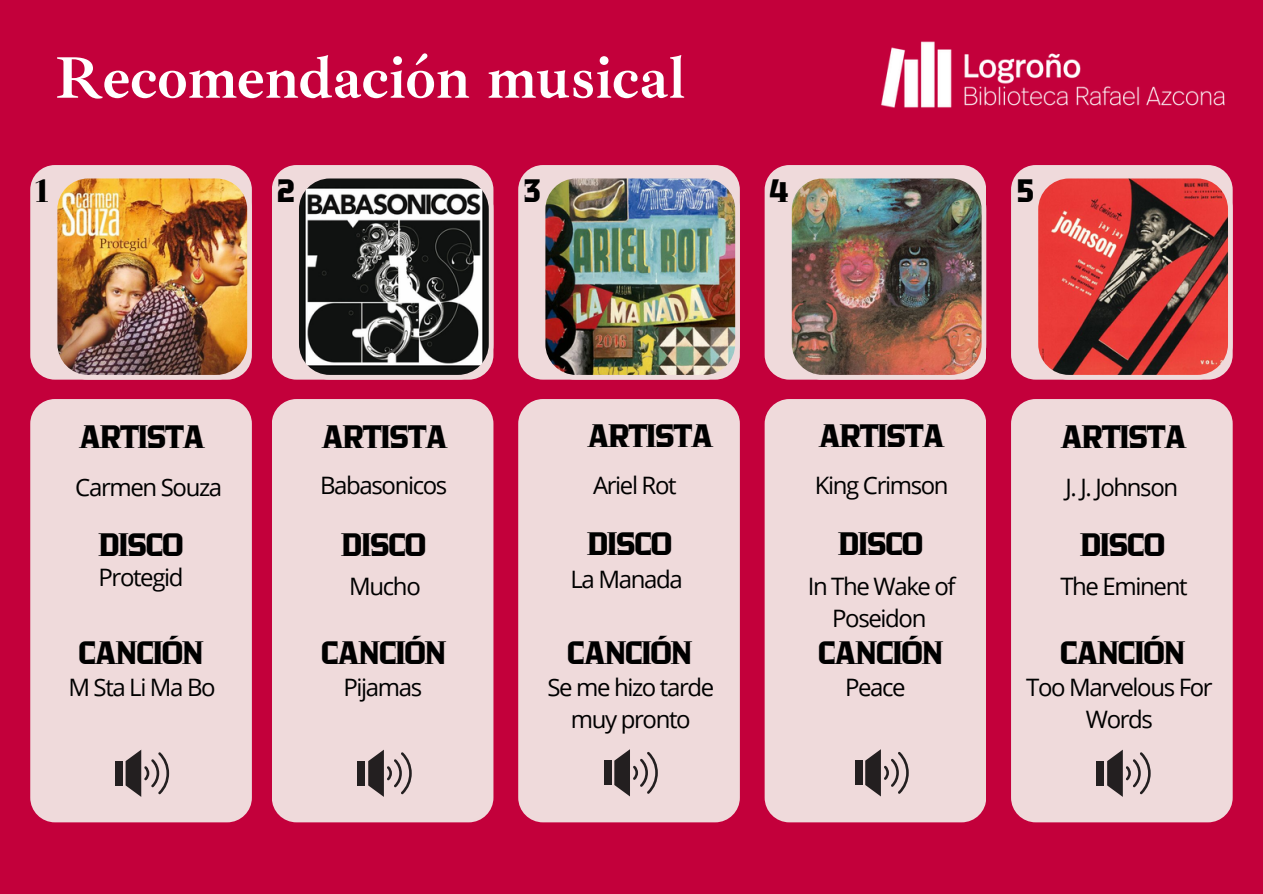
<style>
.page{position:relative;width:1263px;height:894px;background:#fff}
.page>*{position:absolute;margin:0;border:0;box-sizing:border-box;transform-origin:0 0}
.t1{font:700 60px "Ibarra Real Nova";color:#fff}
.t2{font:31.5px "Zantiqa 4 F";letter-spacing:-.055em;color:#000}
.t3{font:24px/32.7px "Open Sans";letter-spacing:-.055em;color:#000;text-align:center}
</style>
<div class="page">
<div style="left:0;top:0;width:1263px;height:893px;background:#c3003b"></div>
<div style="left:30px;top:165px;width:222px;height:214px;background:#efdadb;border-radius:25px"></div>
<div style="left:30px;top:399px;width:222px;height:423px;background:#efdadb;border-radius:25px"></div>
<img style="left:57px;top:174px;width:195px;height:205px">
<div style="left:272px;top:165px;width:221px;height:214px;background:#efdadb;border-radius:25px"></div>
<div style="left:272px;top:399px;width:221px;height:423px;background:#efdadb;border-radius:25px"></div>
<svg style="left:299px;top:174px;width:194px;height:205px;background:#5d5c5b"></svg>
<div style="left:518px;top:165px;width:222px;height:214px;background:#efdadb;border-radius:25px"></div>
<div style="left:518px;top:399px;width:222px;height:423px;background:#efdadb;border-radius:25px"></div>
<img style="left:545px;top:174px;width:195px;height:205px">
<div style="left:765px;top:165px;width:221px;height:214px;background:#efdadb;border-radius:25px"></div>
<div style="left:765px;top:399px;width:221px;height:423px;background:#efdadb;border-radius:25px"></div>
<img style="left:791px;top:174px;width:195px;height:205px">
<div style="left:1011px;top:165px;width:222px;height:214px;background:#efdadb;border-radius:25px"></div>
<div style="left:1011px;top:399px;width:222px;height:423px;background:#efdadb;border-radius:25px"></div>
<svg style="left:1038px;top:174px;width:195px;height:205px;background:#b34a46"></svg>
<div style="left:115px;top:761px;width:8px;height:24px;background:#231f20"></div>
<svg style="left:126px;top:749px;width:43px;height:47px"></svg>
<div style="left:358px;top:761px;width:7px;height:24px;background:#231f20"></div>
<svg style="left:368px;top:749px;width:44px;height:47px"></svg>
<div style="left:604px;top:760px;width:7px;height:24px;background:#231f20"></div>
<svg style="left:614px;top:749px;width:44px;height:47px"></svg>
<div style="left:855px;top:760px;width:7px;height:24px;background:#231f20"></div>
<svg style="left:865px;top:749px;width:44px;height:47px"></svg>
<div style="left:1097px;top:761px;width:7px;height:24px;background:#231f20"></div>
<svg style="left:1107px;top:749px;width:44px;height:47px"></svg>
<img style="left:881px;top:41px;width:344px;height:67px">
<h2 class="t1" style="left:55px;top:41px;width:631px">Recomendación musical</h2>
<p class="t2" style="left:35px;top:178px;width:16px">1</p>
<h2 class="t2" style="left:277px;top:178px;width:21px">2</h2>
<p class="t2" style="left:523px;top:178px;width:21px">3</p>
<p class="t2" style="left:769px;top:178px;width:21px">4</p>
<p class="t2" style="left:1016px;top:178px;width:21px">5</p>
<p class="t2" style="left:79px;top:423px;width:128px">ARTISTA</p>
<p class="t2" style="left:321px;top:423px;width:128px">ARTISTA</p>
<h2 class="t2" style="left:587px;top:423px;width:128px">ARTISTA</h2>
<p class="t2" style="left:818px;top:423px;width:128px">ARTISTA</p>
<p class="t2" style="left:1060px;top:423px;width:128px">ARTISTA</p>
<h2 class="t3" style="left:75px;top:469px;width:148px">Carmen Souza</h2>
<h2 class="t3" style="left:320px;top:468px;width:129px">Babasonicos</h2>
<p class="t3" style="left:593px;top:468px;width:85px">Ariel Rot</p>
<h2 class="t3" style="left:815px;top:468px;width:135px">King Crimson</h2>
<p class="t3" style="left:1065px;top:469px;width:114px">J. J. Johnson</p>
<h2 class="t2" style="left:98px;top:531px;width:87px">DISCO</h2>
<p class="t2" style="left:341px;top:531px;width:87px">DISCO</p>
<p class="t2" style="left:587px;top:531px;width:87px">DISCO</p>
<p class="t2" style="left:838px;top:531px;width:87px">DISCO</p>
<h2 class="t2" style="left:1080px;top:531px;width:87px">DISCO</h2>
<p class="t3" style="left:99px;top:560px;width:86px">Protegid</p>
<h2 class="t3" style="left:570px;top:561px;width:114px">La Manada</h2>
<p class="t3" style="left:808px;top:569px;width:150px">In The Wake of<br>Poseidon</p>
<p class="t3" style="left:349px;top:569px;width:73px">Mucho</p>
<p class="t3" style="left:1060px;top:569px;width:129px">The Eminent</p>
<p class="t2" style="left:78px;top:640px;width:127px">CANCIÓN</p>
<h2 class="t3" style="left:68px;top:670px;width:149px">M Sta Li Ma Bo</h2>
<p class="t2" style="left:321px;top:640px;width:127px">CANCIÓN</p>
<p class="t3" style="left:343px;top:670px;width:80px">Pijamas</p>
<h2 class="t2" style="left:567px;top:639px;width:127px">CANCIÓN</h2>
<p class="t3" style="left:547px;top:670px;width:168px">Se me hizo tarde muy pronto</p>
<p class="t2" style="left:818px;top:639px;width:127px">CANCIÓN</p>
<h2 class="t3" style="left:845px;top:670px;width:62px">Peace</h2>
<p class="t2" style="left:1060px;top:640px;width:127px">CANCIÓN</p>
<p class="t3" style="left:1026px;top:670px;width:188px">Too Marvelous For<br>Words</p>
</div>
